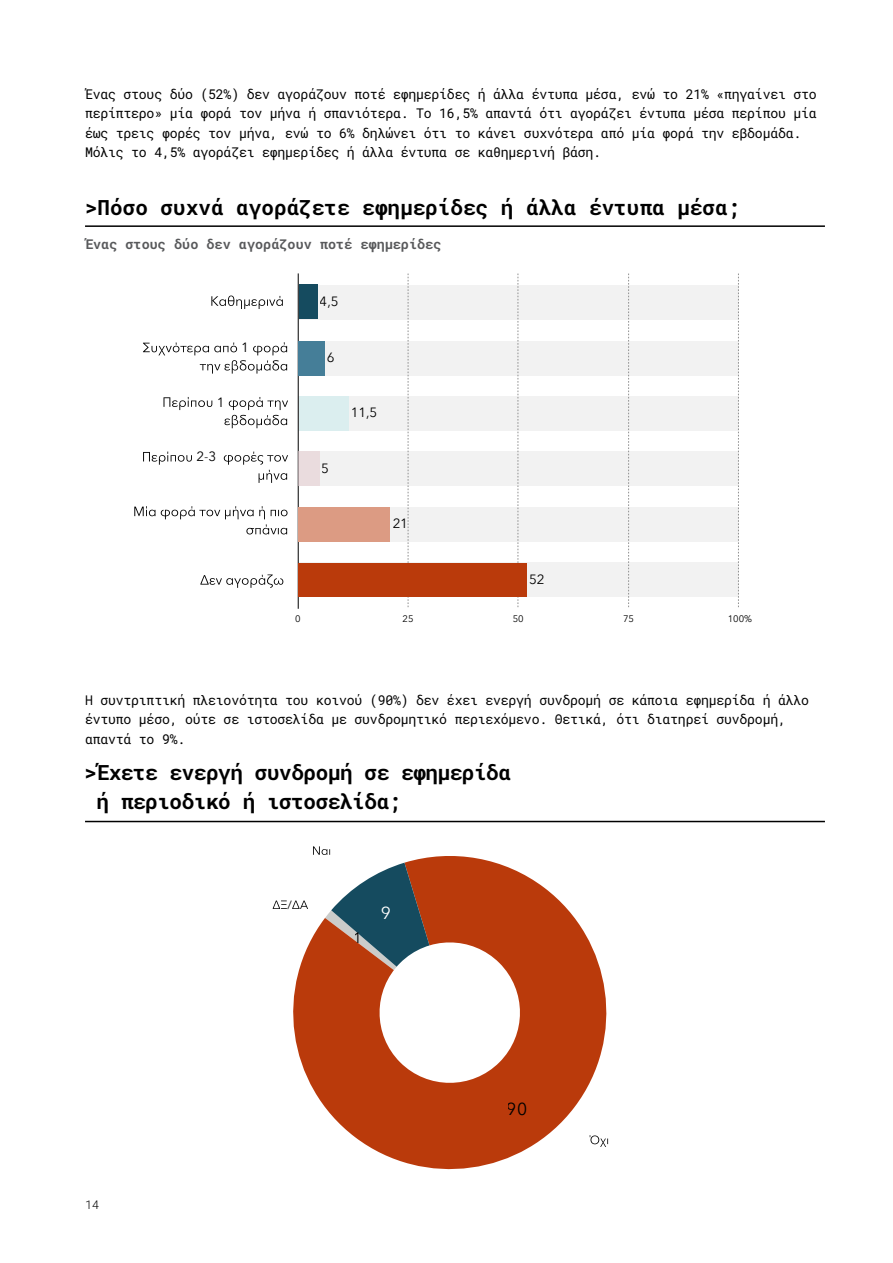
<style>
.page{position:relative;width:893px;height:1263px;background:#fff}
.page>*{position:absolute;margin:0;border:0;box-sizing:border-box;transform-origin:0 0}
.t1{font:21px/28.5px "Roboto Mono";letter-spacing:-.02em;color:#000}
.t2{font:21px "Roboto Mono";color:#000}
.t3{font:17.4px "Avenir Next";color:#000}
.t4{font:17.4px "Avenir Next";color:#fff}
.t5{font:15px "Avenir Next";color:#000}
.t6{font:13.5px/19.2px "Roboto Mono";letter-spacing:-.02em;color:#000}
.t7{font:13.5px "Roboto Mono";color:#58595b}
.t8{font:13.5px "Avenir Next";color:#000}
.t9{font:300 12px "Roboto Mono";color:#000}
.t10{font:11.85px "Avenir Next";color:#000}
.t11{font:9.45px "Avenir Next";color:#000}
</style>
<div class="page">
<div style="left:298px;top:285px;width:441px;height:34px;background:#f2f2f2"></div>
<div style="left:298px;top:341px;width:441px;height:34px;background:#f2f2f2"></div>
<div style="left:298px;top:396px;width:441px;height:35px;background:#f2f2f2"></div>
<div style="left:298px;top:451px;width:441px;height:35px;background:#f2f2f2"></div>
<div style="left:298px;top:507px;width:441px;height:34px;background:#f2f2f2"></div>
<div style="left:298px;top:562px;width:441px;height:35px;background:#f2f2f2"></div>
<svg style="left:408px;top:274px;width:1px;height:334px"></svg>
<svg style="left:518px;top:274px;width:1px;height:333px"></svg>
<svg style="left:628px;top:274px;width:1px;height:334px"></svg>
<svg style="left:738px;top:274px;width:1px;height:334px"></svg>
<hr style="left:298px;top:274px;width:1px;height:334px;background:#000">
<svg style="left:211px;top:296px;width:72px;height:13px"></svg>
<svg style="left:200px;top:574px;width:83px;height:14px"></svg>
<div style="left:299px;top:563px;width:228px;height:34px;background:#ba3a0b"></div>
<div style="left:299px;top:507px;width:91px;height:34px;background:#dc9b83"></div>
<div style="left:299px;top:451px;width:21px;height:35px;background:#eadcde"></div>
<div style="left:299px;top:396px;width:49px;height:35px;background:#dbeeef"></div>
<div style="left:299px;top:341px;width:26px;height:34px;background:#457e98"></div>
<div style="left:299px;top:285px;width:19px;height:34px;background:#154b5f"></div>
<svg style="left:143px;top:342px;width:144px;height:32px"></svg>
<svg style="left:163px;top:397px;width:49px;height:13px"></svg>
<svg style="left:224px;top:397px;width:64px;height:31px"></svg>
<svg style="left:143px;top:452px;width:49px;height:13px"></svg>
<svg style="left:224px;top:452px;width:64px;height:31px"></svg>
<svg style="left:134px;top:506px;width:21px;height:10px"></svg>
<svg style="left:161px;top:506px;width:127px;height:28px"></svg>
<hr style="left:85px;top:821px;width:740px;height:1px;background:#000">
<hr style="left:85px;top:225px;width:740px;height:2px;background:#000">
<svg style="left:293px;top:849px;width:316px;height:321px;fill:#ba3a0b"></svg>
<svg style="left:273px;top:900px;width:35px;height:9px"></svg>
<svg style="left:590px;top:1135px;width:18px;height:12px"></svg>
<svg style="left:325px;top:863px;width:202px;height:227px"></svg>
<svg style="left:313px;top:846px;width:17px;height:9px"></svg>
<p class="t6" style="left:85px;top:84px;width:733px">Ένας στους δύο (52%) δεν αγοράζουν ποτέ εφημερίδες ή άλλα έντυπα μέσα, ενώ το 21% «πηγαίνει στο περίπτερο» μία φορά τον μήνα ή σπανιότερα. Το 16,5% απαντά ότι αγοράζει έντυπα μέσα περίπου μία έως τρεις φορές τον μήνα, ενώ το 6% δηλώνει ότι το κάνει συχνότερα από μία φορά την εβδομάδα.<br>Μόλις το 4,5% αγοράζει εφημερίδες ή άλλα έντυπα σε καθημερινή βάση.</p>
<h1 class="t2" style="left:85px;top:193px;width:657px">&gt;Πόσο συχνά αγοράζετε εφημερίδες ή άλλα έντυπα μέσα;</h1>
<p class="t7" style="left:85px;top:235px;width:358px">Ένας στους δύο δεν αγοράζουν ποτέ εφημερίδες</p>
<p class="t8" style="left:217px;top:391px;width:9px">1</p>
<p class="t8" style="left:196px;top:445px;width:21px">2-3</p>
<p class="t8" style="left:241px;top:336px;width:9px">1</p>
<p class="t8" style="left:320px;top:290px;width:21px">4,5</p>
<p class="t8" style="left:326px;top:346px;width:9px">6</p>
<p class="t8" style="left:322px;top:457px;width:9px">5</p>
<p class="t8" style="left:351px;top:401px;width:28px">11,5</p>
<p class="t8" style="left:392px;top:512px;width:17px">21</p>
<p class="t8" style="left:529px;top:568px;width:17px">52</p>
<p class="t11" style="left:295px;top:611px;width:7px">0</p>
<p class="t11" style="left:403px;top:611px;width:13px">25</p>
<p class="t11" style="left:513px;top:611px;width:13px">50</p>
<p class="t11" style="left:623px;top:611px;width:13px">75</p>
<p class="t11" style="left:728px;top:611px;width:26px">100%</p>
<p class="t6" style="left:85px;top:690px;width:726px">Η συντριπτική πλειονότητα του κοινού (90%) δεν έχει ενεργή συνδρομή σε κάποια εφημερίδα ή άλλο έντυπο μέσο, ούτε σε ιστοσελίδα με συνδρομητικό περιεχόμενο. Θετικά, ότι διατηρεί συνδρομή, απαντά το 9%.</p>
<h1 class="t1" style="left:97px;top:758px;width:416px;text-indent:-12px">&gt;Έχετε ενεργή συνδρομή σε εφημερίδα ή περιοδικό ή ιστοσελίδα;</h1>
<p class="t9" style="left:85px;top:1197px;width:16px">14</p>
<p class="t10" style="left:287px;top:895px;width:6px">/</p>
<p class="t5" style="left:354px;top:925px;width:10px">1</p>
<p class="t4" style="left:381px;top:899px;width:12px">9</p>
<p class="t3" style="left:507px;top:1094px;width:22px">90</p>
</div>
